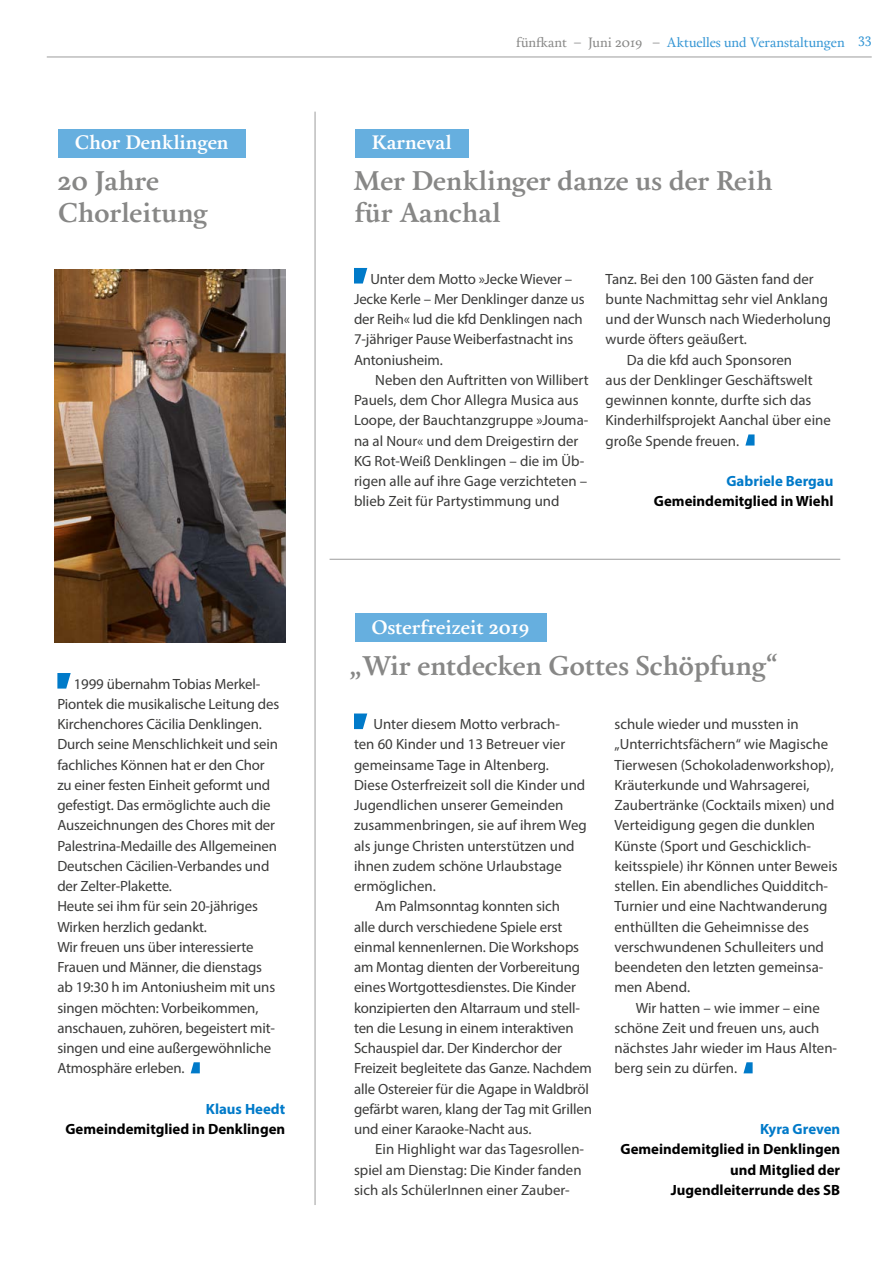
<style>
.page{position:relative;width:893px;height:1263px;background:#fff}
.page>*{position:absolute;margin:0;border:0;box-sizing:border-box;transform-origin:0 0}
.t1{font:700 27px/32.4px "Calendas Plus";color:#878786}
.t2{font:700 19.5px "Calendas Plus";color:#fff}
.t3{font:14.85px/20.2px "Myriad Pro";letter-spacing:-.005em;color:#3b3b3a}
.t4{font:700 14.85px/20.2px "Myriad Pro";color:#000;text-align:right}
.t5{font:700 14.85px "Myriad Pro";color:#007ac9}
.t6{font:13.5px "Calendas Plus";color:#3395d4}
.s1{color:#878786}
</style>
<div class="page">
<img style="left:55px;top:270px;width:230px;height:372px">
<hr style="left:47px;top:57px;width:825px;height:1px;background:#9c9d9d">
<svg style="left:57px;top:673px;width:14px;height:16px"></svg>
<svg style="left:191px;top:1062px;width:9px;height:11px"></svg>
<svg style="left:354px;top:268px;width:13px;height:16px"></svg>
<svg style="left:354px;top:713px;width:13px;height:16px"></svg>
<div style="left:58px;top:129px;width:188px;height:28px;background:#66afdf"></div>
<div style="left:355px;top:129px;width:113px;height:28px;background:#66afdf"></div>
<div style="left:355px;top:613px;width:191px;height:29px;background:#66afdf"></div>
<svg style="left:745px;top:434px;width:9px;height:12px"></svg>
<svg style="left:743px;top:1062px;width:10px;height:11px"></svg>
<hr style="left:315px;top:112px;width:1px;height:1093px;background:#9c9d9d">
<hr style="left:330px;top:559px;width:510px;height:1px;background:#9c9d9d">
<h2 class="t2" style="left:75px;top:128px;width:155px">Chor Denklingen</h2>
<h1 class="t1" style="left:58px;top:163px;width:152px">20 Jahre<br>Chorleitung</h1>
<p class="t3" style="left:57px;top:673px;width:223px;text-indent:16px">1999 übernahm Tobias Merkel-Piontek die musikalische Leitung des Kirchenchores Cäcilia Denklingen.<br>Durch seine Menschlichkeit und sein fachliches Können hat er den Chor zu einer festen Einheit geformt und gefestigt. Das ermöglichte auch die Auszeichnungen des Chores mit der Palestrina-Medaille des Allgemeinen Deutschen Cäcilien-Verbandes und der Zelter-Plakette.<br>Heute sei ihm für sein 20-jähriges Wirken herzlich gedankt.<br>Wir freuen uns über interessierte Frauen und Männer, die dienstags ab 19:30 h im Antoniusheim mit uns singen möchten: Vorbeikommen, anschauen, zuhören, begeistert mit&shy;singen und eine außergewöhnliche Atmosphäre erleben.</p>
<p class="t5" style="left:206px;top:1099px;width:81px">Klaus Heedt</p>
<p class="t4" style="left:65px;top:1118px;width:221px">Gemeindemitglied in Denklingen</p>
<h2 class="t2" style="left:372px;top:128px;width:81px">Karneval</h2>
<p class="t6" style="left:516px;top:33px;width:357px"><span class="s1">fünfkant – Juni 2019 –</span> Aktuelles und Veranstaltungen 33</p>
<h1 class="t1" style="left:354px;top:163px;width:420px">Mer Denklinger danze us der Reih für Aanchal</h1>
<p class="t3" style="left:354px;top:268px;width:232px;text-indent:16px">Unter dem Motto »Jecke Wiever –<br>Jecke Kerle – Mer Denklinger danze us der Reih« lud die kfd Denklingen nach<br>7-jähriger Pause Weiberfastnacht ins<br>Antoniusheim.</p>
<p class="t3" style="left:354px;top:369px;width:236px;text-indent:21px">Neben den Auftritten von Willibert Pauels, dem Chor Allegra Musica aus Loope, der Bauchtanzgruppe »Jouma&shy;na al Nour« und dem Dreigestirn der KG Rot-Weiß Denklingen – die im Üb&shy;rigen alle auf ihre Gage verzichteten – blieb Zeit für Partystimmung und</p>
<p class="t3" style="left:606px;top:268px;width:210px">Tanz. Bei den 100 Gästen fand der</p>
<p class="t3" style="left:606px;top:288px;width:224px">bunte Nachmittag sehr viel Anklang</p>
<p class="t3" style="left:606px;top:309px;width:227px">und der Wunsch nach Wiederholung</p>
<p class="t3" style="left:606px;top:329px;width:143px">wurde öfters geäußert.</p>
<p class="t3" style="left:627px;top:349px;width:167px">Da die kfd auch Sponsoren</p>
<p class="t3" style="left:606px;top:369px;width:208px">aus der Denklinger Geschäftswelt</p>
<p class="t3" style="left:606px;top:390px;width:207px">gewinnen konnte, durfte sich das</p>
<p class="t3" style="left:606px;top:410px;width:227px">Kinderhilfsprojekt Aanchal über eine</p>
<p class="t3" style="left:606px;top:430px;width:135px">große Spende freuen.</p>
<p class="t5" style="left:726px;top:471px;width:109px">Gabriele Bergau</p>
<p class="t4" style="left:654px;top:491px;width:181px">Gemeindemitglied in Wiehl</p>
<h2 class="t2" style="left:372px;top:613px;width:159px">Osterfreizeit 2019</h2>
<h1 class="t1" style="left:349px;top:648px;width:431px">„Wir entdecken Gottes Schöpfung“</h1>
<p class="t3" style="left:373px;top:714px;width:188px">Unter diesem Motto verbrach-</p>
<p class="t3" style="left:354px;top:734px;width:213px">ten 60 Kinder und 13 Betreuer vier</p>
<p class="t3" style="left:354px;top:754px;width:196px">gemeinsame Tage in Altenberg.</p>
<p class="t3" style="left:354px;top:774px;width:233px">Diese Osterfreizeit soll die Kinder und</p>
<p class="t3" style="left:354px;top:795px;width:211px">Jugendlichen unserer Gemeinden</p>
<p class="t3" style="left:354px;top:815px;width:234px">zusammenbringen, sie auf ihrem Weg</p>
<p class="t3" style="left:354px;top:835px;width:222px">als junge Christen unterstützen und</p>
<p class="t3" style="left:354px;top:855px;width:209px">ihnen zudem schöne Urlaubstage</p>
<p class="t3" style="left:354px;top:876px;width:83px">ermöglichen.</p>
<p class="t3" style="left:375px;top:896px;width:186px">Am Palmsonntag konnten sich</p>
<p class="t3" style="left:354px;top:916px;width:210px">alle durch verschiedene Spiele erst</p>
<p class="t3" style="left:354px;top:936px;width:227px">einmal kennenlernen. Die Workshops</p>
<p class="t3" style="left:354px;top:957px;width:228px">am Montag dienten der Vorbereitung</p>
<p class="t3" style="left:354px;top:977px;width:223px">eines Wortgottesdienstes. Die Kinder</p>
<p class="t3" style="left:354px;top:997px;width:228px">konzipierten den Altarraum und stell-</p>
<p class="t3" style="left:354px;top:1017px;width:221px">ten die Lesung in einem interaktiven</p>
<p class="t3" style="left:354px;top:1038px;width:210px">Schauspiel dar. Der Kinderchor der</p>
<p class="t3" style="left:354px;top:1058px;width:239px">Freizeit begleitete das Ganze. Nachdem</p>
<p class="t3" style="left:354px;top:1078px;width:237px">alle Ostereier für die Agape in Waldbröl</p>
<p class="t3" style="left:354px;top:1098px;width:239px">gefärbt waren, klang der Tag mit Grillen</p>
<p class="t3" style="left:354px;top:1119px;width:179px">und einer Karaoke-Nacht aus.</p>
<p class="t3" style="left:375px;top:1139px;width:210px">Ein Highlight war das Tagesrollen-</p>
<p class="t3" style="left:354px;top:1159px;width:229px">spiel am Dienstag: Die Kinder fanden</p>
<p class="t3" style="left:354px;top:1179px;width:217px">sich als SchülerInnen einer Zauber-</p>
<p class="t3" style="left:614px;top:714px;width:225px">schule wieder und mussten in „Unterrichtsfächern“ wie Magische<br>Tierwesen (Schokoladenworkshop),<br>Kräuterkunde und Wahrsagerei,<br>Zaubertränke (Cocktails mixen) und<br>Verteidigung gegen die dunklen<br>Künste (Sport und Geschicklich&shy;keitsspiele) ihr Können unter Beweis stellen. Ein abendliches Quidditch-<br>Turnier und eine Nachtwanderung enthüllten die Geheimnisse des verschwundenen Schulleiters und beendeten den letzten gemeinsa&shy;men Abend.</p>
<p class="t3" style="left:614px;top:997px;width:224px;text-indent:21px">Wir hatten – wie immer – eine schöne Zeit und freuen uns, auch nächstes Jahr wieder im Haus Alten&shy;berg sein zu dürfen.</p>
<p class="t5" style="left:760px;top:1119px;width:82px">Kyra Greven</p>
<p class="t4" style="left:620px;top:1139px;width:221px">Gemeindemitglied in Denklingen und Mitglied der<br>Jugendleiterrunde des SB</p>
</div>
